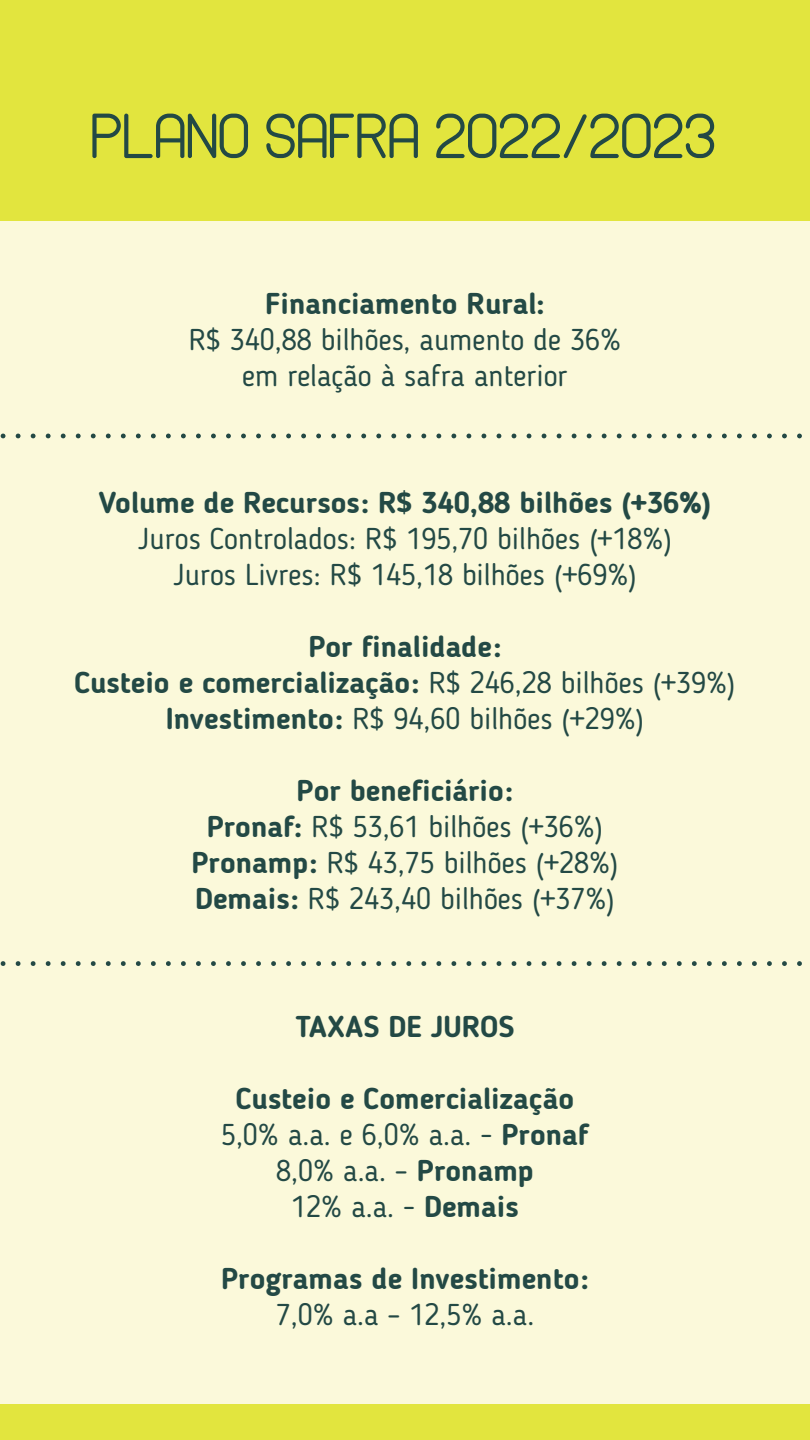
<style>
.page{position:relative;width:810px;height:1440px;background:#fbf9da}
.page>*{position:absolute;margin:0;border:0;box-sizing:border-box;transform-origin:0 0}
.t1{font:68.25px "Cabo Rounded";color:#234945}
.t2{font:700 30px/36px "Blogger Sans";color:#234945;text-align:center}
.t3{font:30px/36px "Blogger Sans";color:#234945;text-align:center}
.s1{font-weight:400}
.s2{font-weight:700}
</style>
<div class="page">
<svg style="left:0;top:433px;width:802px;height:5px"></svg>
<svg style="left:0;top:961px;width:802px;height:5px"></svg>
<div style="left:0;top:1404px;width:810px;height:36px;background:#e2e53e"></div>
<div style="left:0;top:0;width:810px;height:220px;background:#e2e53e"></div>
<h1 class="t1" style="left:92px;top:101px;width:627px">PLANO SAFRA 2022/2023</h1>
<p class="t2" style="left:265px;top:285px;width:281px">Financiamento Rural:</p>
<p class="t3" style="left:189px;top:322px;width:434px">R$ 340,88 bilhões, aumento de 36% em relação à safra anterior</p>
<p class="t2" style="left:99px;top:485px;width:614px">Volume de Recursos: R$ 340,88 bilhões (+36%)</p>
<p class="t3" style="left:138px;top:521px;width:535px">Juros Controlados: R$ 195,70 bilhões (+18%)<br>Juros Livres: R$ 145,18 bilhões (+69%)</p>
<p class="t2" style="left:74px;top:629px;width:663px">Por finalidade:<br>Custeio e comercialização: <span class="s1">R$ 246,28 bilhões (+39%)<br></span>Investimento: <span class="s1">R$ 94,60 bilhões (+29%)</span></p>
<p class="t3" style="left:191px;top:773px;width:429px"><span class="s2">Por beneficiário:<br>Pronaf:</span> R$ 53,61 bilhões (+36%)<br><span class="s2">Pronamp:</span> R$ 43,75 bilhões (+28%)<br><span class="s2">Demais:</span> R$ 243,40 bilhões (+37%)</p>
<p class="t2" style="left:295px;top:1008px;width:221px">TAXAS DE JUROS</p>
<p class="t2" style="left:221px;top:1080px;width:369px">Custeio e Comercialização<br><span class="s1">5,0% a.a. e 6,0% a.a. -</span> Pronaf<br><span class="s1">8,0% a.a. –</span> Pronamp<br><span class="s1">12% a.a. -</span> Demais</p>
<p class="t2" style="left:221px;top:1260px;width:369px">Programas de Investimento:</p>
<p class="t3" style="left:276px;top:1296px;width:260px">7,0% a.a – 12,5% a.a.</p>
</div>
